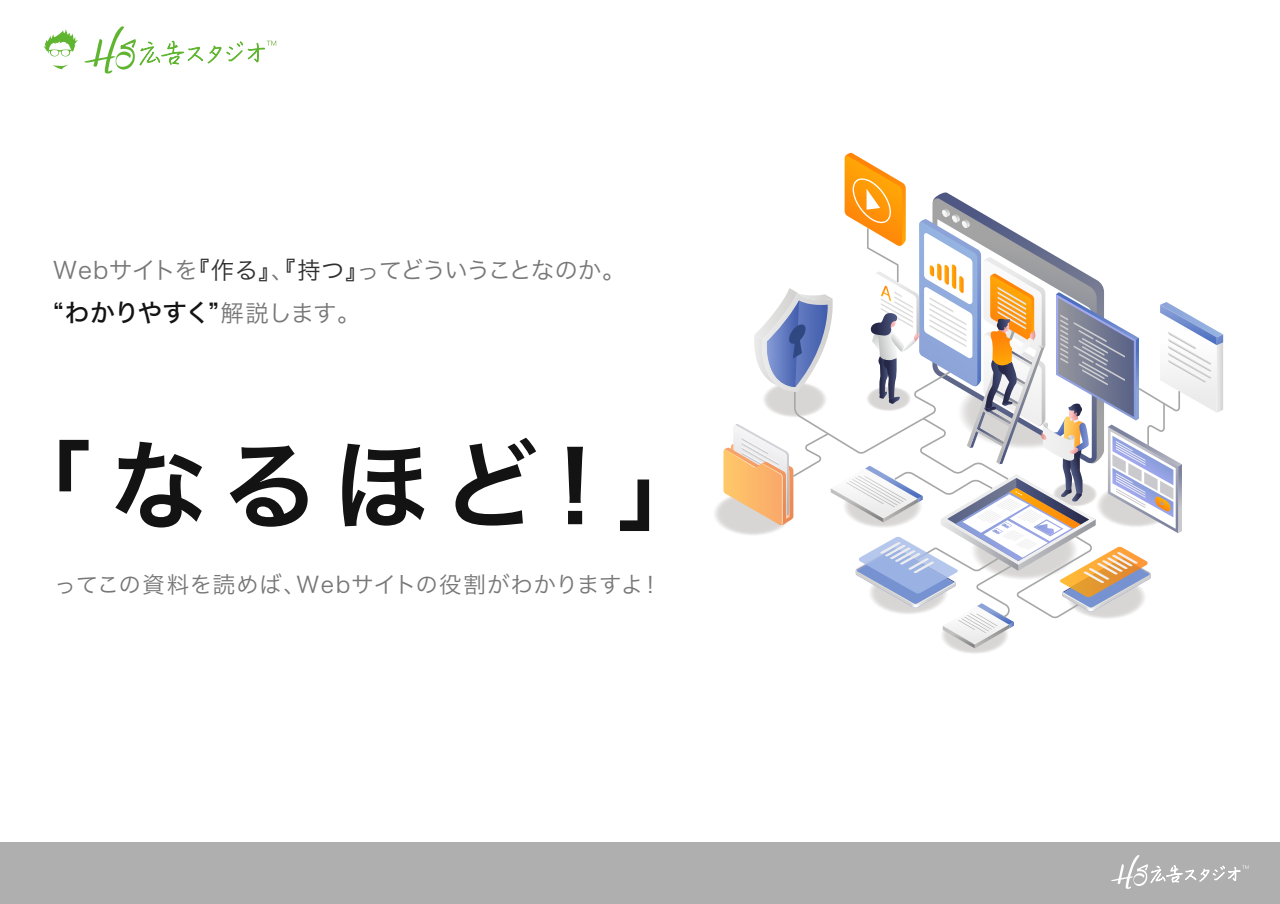
<style>
.page{position:relative;width:1280px;height:904px;background:#fff}
.page>*{position:absolute;margin:0;border:0;box-sizing:border-box;transform-origin:0 0}
.t1{font:97.39px "Hiragino Sans W6";color:#131313}
.t2{font:24.94px "Hiragino Sans W5";letter-spacing:-.04em;color:#131313}
.t3{font:23.62px "Hiragino Sans W3";letter-spacing:-.055em;color:#777}
.t4{font:22.57px "Hiragino Sans W3";letter-spacing:.02em;color:#777}
.s1{color:#2f2f2f}
.s2{font-family:"Hiragino Sans W3";font-size:23.62px;color:#777}
</style>
<div class="page">
<div style="left:0;top:843px;width:1279px;height:61px;background:#afafaf"></div>
<svg style="left:53px;top:64px;width:15px;height:5px"></svg>
<svg style="left:44px;top:29px;width:34px;height:28px"></svg>
<svg style="left:84px;top:26px;width:192px;height:47px"></svg>
<svg style="left:1111px;top:855px;width:137px;height:34px"></svg>
<div style="left:945px;top:619px;width:58px;height:32px;background:#dcdad9;border-radius:50%"></div>
<div style="left:946px;top:619px;width:57px;height:32px;background:#d8d6d4;border-radius:50%"></div>
<svg style="left:723px;top:153px;width:499px;height:495px"></svg>
<p class="t3" style="left:53px;top:249px;width:574px">Webサイトを<span class="s1">『作る』</span>、<span class="s1">『持つ』</span>ってどういうことなのか。</p>
<p class="t2" style="left:53px;top:290px;width:309px">“わかりやすく”<span class="s2">解説します。</span></p>
<h1 class="t1" style="left:-5px;top:398px;width:720px">「なるほど！」</h1>
<p class="t4" style="left:54px;top:565px;width:609px">ってこの資料を読めば、Webサイトの役割がわかりますよ！</p>
</div>
